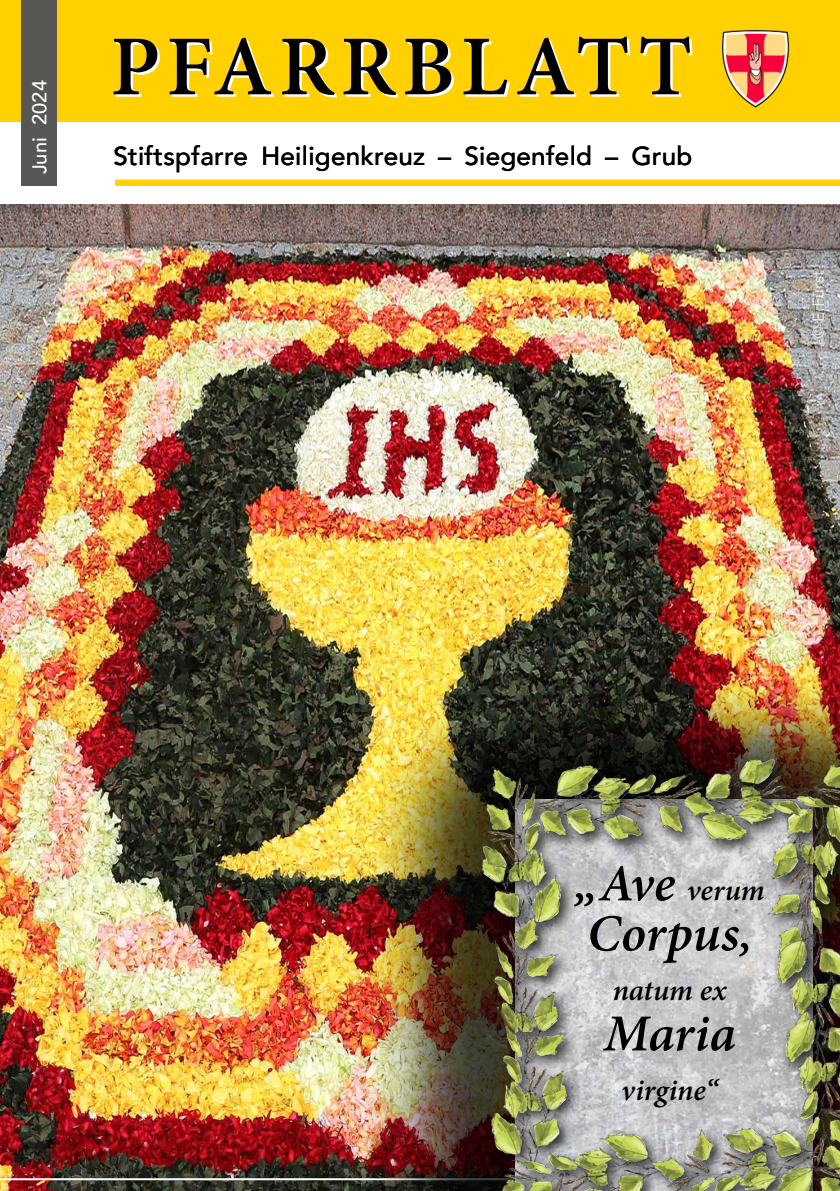
<style>
.page{position:relative;width:840px;height:1191px;background:#fff}
.page>*{position:absolute;margin:0;border:0;box-sizing:border-box;transform-origin:0 0}
.t1{font:italic 600 52px "Minion Pro";color:#000}
.t2{font:italic 600 30px "Minion Pro";color:#000}
.t3{font:500 26px "Avenir";letter-spacing:.01em;color:#000}
.t4{font:500 22px "Avenir";letter-spacing:.01em;color:#fff}
.t5{font:500 20px "Avenir";letter-spacing:.01em;color:#fff}
.t6{font:16px "HK Grotesk";letter-spacing:-.01em;color:#fff}
.s1{font-size:52px}
</style>
<div class="page">
<div style="left:0;top:0;width:839px;height:122px;background:#ffd100"></div>
<img style="left:722px;top:31px;width:67px;height:77px">
<div style="left:22px;top:0;width:35px;height:186px;background:#575756"></div>
<img style="left:0;top:204px;width:839px;height:987px">
<svg style="left:113px;top:37px;width:579px;height:60px"></svg>
<div style="left:115px;top:180px;width:724px;height:6px;background:#ffd100"></div>
<hr style="left:0;top:1178px;width:839px;height:2px;background:#fff">
<div style="left:361px;top:672px;width:478px;height:519px;background:#000;opacity:.75"></div>
<img style="left:468px;top:729px;width:371px;height:462px">
<p class="t4" style="left:21px;top:174px;width:101px;rotate:-90deg">Mai 2023</p>
<p class="t5" style="left:22px;top:174px;width:96px;rotate:-90deg">Juni 2024</p>
<p class="t3" style="left:113px;top:133px;width:580px">Stiftspfarre Heiligenkreuz – Siegenfeld – Grub</p>
<p class="t6" style="left:805px;top:339px;width:70px;rotate:-90deg">© E.Fürst</p>
<p class="t2" style="left:574px;top:869px;width:191px"><span class="s1">„Ave</span> verum</p>
<h1 class="t1" style="left:586px;top:897px;width:167px">Corpus,</h1>
<p class="t2" style="left:612px;top:969px;width:115px">natum ex</p>
<h1 class="t1" style="left:603px;top:997px;width:134px">Maria</h1>
<p class="t2" style="left:620px;top:1069px;width:99px">virgine“</p>
</div>
